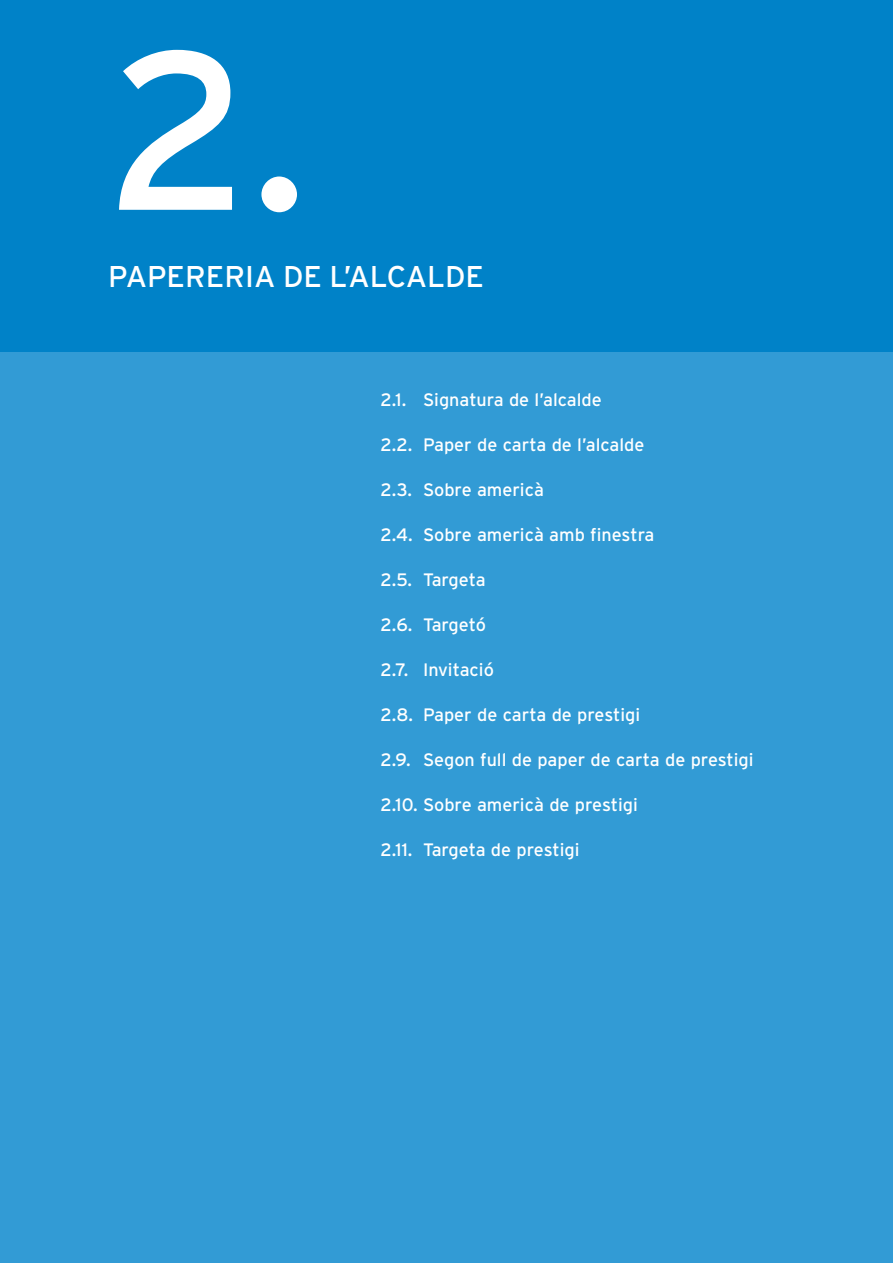
<style>
.page{position:relative;width:893px;height:1263px;background:#fff}
.page>*{position:absolute;margin:0;border:0;box-sizing:border-box;transform-origin:0 0}
.t1{font:225px "Interstate";color:#fff}
.t2{font:30px "Interstate";color:#fff}
.t3{font:18px "Interstate";color:#fff}
</style>
<div class="page">
<div style="left:0;top:351px;width:892px;height:912px;background:#329bd5"></div>
<div style="left:0;top:0;width:892px;height:351px;background:#0082c8"></div>
<h1 class="t1" style="left:108px;top:46px;width:201px">2.</h1>
<h2 class="t2" style="left:108px;top:265px;width:377px">PAPERERIA DE L’ALCALDE</h2>
<p class="t3" style="left:380px;top:393px;width:223px">2.1. Signatura de l’alcalde</p>
<p class="t3" style="left:380px;top:438px;width:265px">2.2. Paper de carta de l’alcalde</p>
<p class="t3" style="left:380px;top:483px;width:165px">2.3. Sobre americà</p>
<p class="t3" style="left:380px;top:528px;width:275px">2.4. Sobre americà amb finestra</p>
<p class="t3" style="left:380px;top:573px;width:107px">2.5. Targeta</p>
<p class="t3" style="left:380px;top:618px;width:107px">2.6. Targetó</p>
<p class="t3" style="left:380px;top:663px;width:115px">2.7. Invitació</p>
<p class="t3" style="left:380px;top:708px;width:261px">2.8. Paper de carta de prestigi</p>
<p class="t3" style="left:380px;top:753px;width:375px">2.9. Segon full de paper de carta de prestigi</p>
<p class="t3" style="left:380px;top:798px;width:259px">2.10. Sobre americà de prestigi</p>
<p class="t3" style="left:380px;top:843px;width:200px">2.11. Targeta de prestigi</p>
</div>
